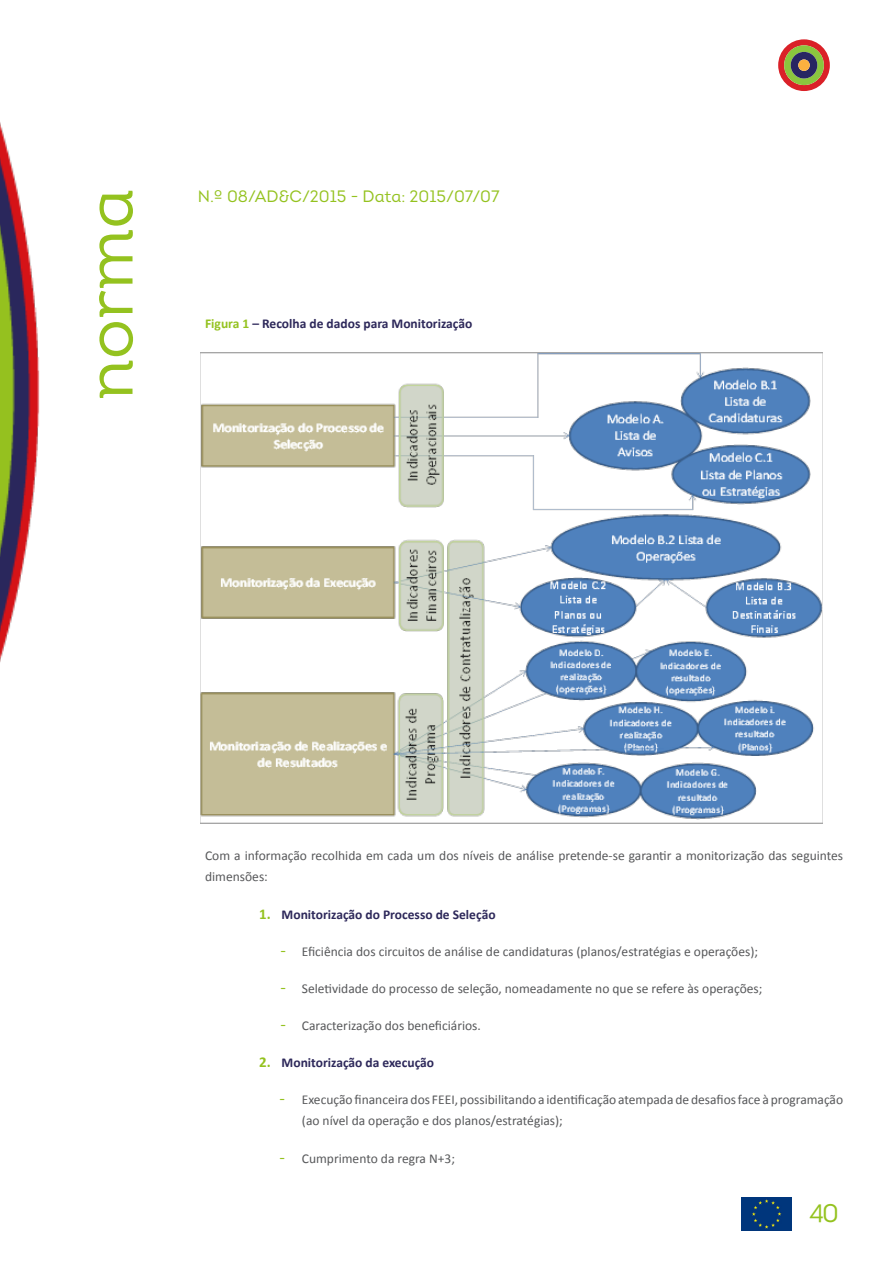
<style>
.page{position:relative;width:893px;height:1263px;background:#fff}
.page>*{position:absolute;margin:0;border:0;box-sizing:border-box;transform-origin:0 0}
.t1{font:67.2px "Intro Book Alt";color:#94c21f}
.t2{font:25.5px "Intro Book Alt";color:#94c21f}
.t3{font:16.5px "Intro Book Alt";color:#94c21f}
.Texto_ident_3{font:13.5px/21px "Calibri";color:#57585a}
.Texto_NORMA{font:13.5px/21px "Calibri";color:#57585a}
.Texto_ident_3-2{font:700 13.5px "Calibri";color:#2d285a}
.Texto_NORMA-2{font:700 13.5px "Calibri";color:#2d285a}
.s1{color:#94c21f}
.s2{font-size:15px;color:#94c21f}
.s3{font-size:18px;color:#94c21f}
</style>
<div class="page">
<img style="left:0;top:122px;width:40px;height:540px">
<svg style="left:778px;top:39px;width:52px;height:52px"></svg>
<div style="left:798px;top:59px;width:12px;height:12px;background:#fbb03f;border-radius:50%"></div>
<img style="left:742px;top:1197px;width:50px;height:33px">
<img style="left:200px;top:353px;width:623px;height:470px">
<h1 class="t1" style="left:68px;top:400px;width:213px;rotate:-90deg">norma</h1>
<p class="t3" style="left:198px;top:186px;width:303px">N.º 08/AD&amp;C/2015 - Data: 2015/07/07</p>
<p class="Texto_NORMA-2" style="left:205px;top:315px;width:269px"><span class="s1">Figura 1</span> – Recolha de dados para Monitorização</p>
<p class="Texto_NORMA" style="left:205px;top:845px;width:640px">Com a informação recolhida em cada um dos níveis de análise pretende-se garantir a monitorização das seguintes dimensões:</p>
<p class="Texto_ident_3-2" style="left:259px;top:905px;width:238px"><span class="s2">1.</span> Monitorização do Processo de Seleção</p>
<p class="Texto_ident_3" style="left:281px;top:941px;width:479px"><span class="s3">-</span> Eficiência dos circuitos de análise de candidaturas (planos/estratégias e operações);</p>
<p class="Texto_ident_3" style="left:281px;top:978px;width:483px"><span class="s3">-</span> Seletividade do processo de seleção, nomeadamente no que se refere às operações;</p>
<p class="Texto_ident_3" style="left:281px;top:1015px;width:202px"><span class="s3">-</span> Caracterização dos beneficiários.</p>
<p class="Texto_ident_3-2" style="left:259px;top:1054px;width:177px"><span class="s2">2.</span> Monitorização da execução</p>
<p class="Texto_ident_3" style="left:302px;top:1089px;width:543px;text-indent:-22px"><span class="s3">-</span> Execução financeira dos FEEI, possibilitando a identificação atempada de desafios face à programação (ao nível da operação e dos planos/estratégias);</p>
<p class="Texto_ident_3" style="left:279px;top:1147px;width:177px"><span class="s3">-</span> Cumprimento da regra N+3;</p>
<h2 class="t2" style="left:809px;top:1197px;width:31px">40</h2>
</div>
